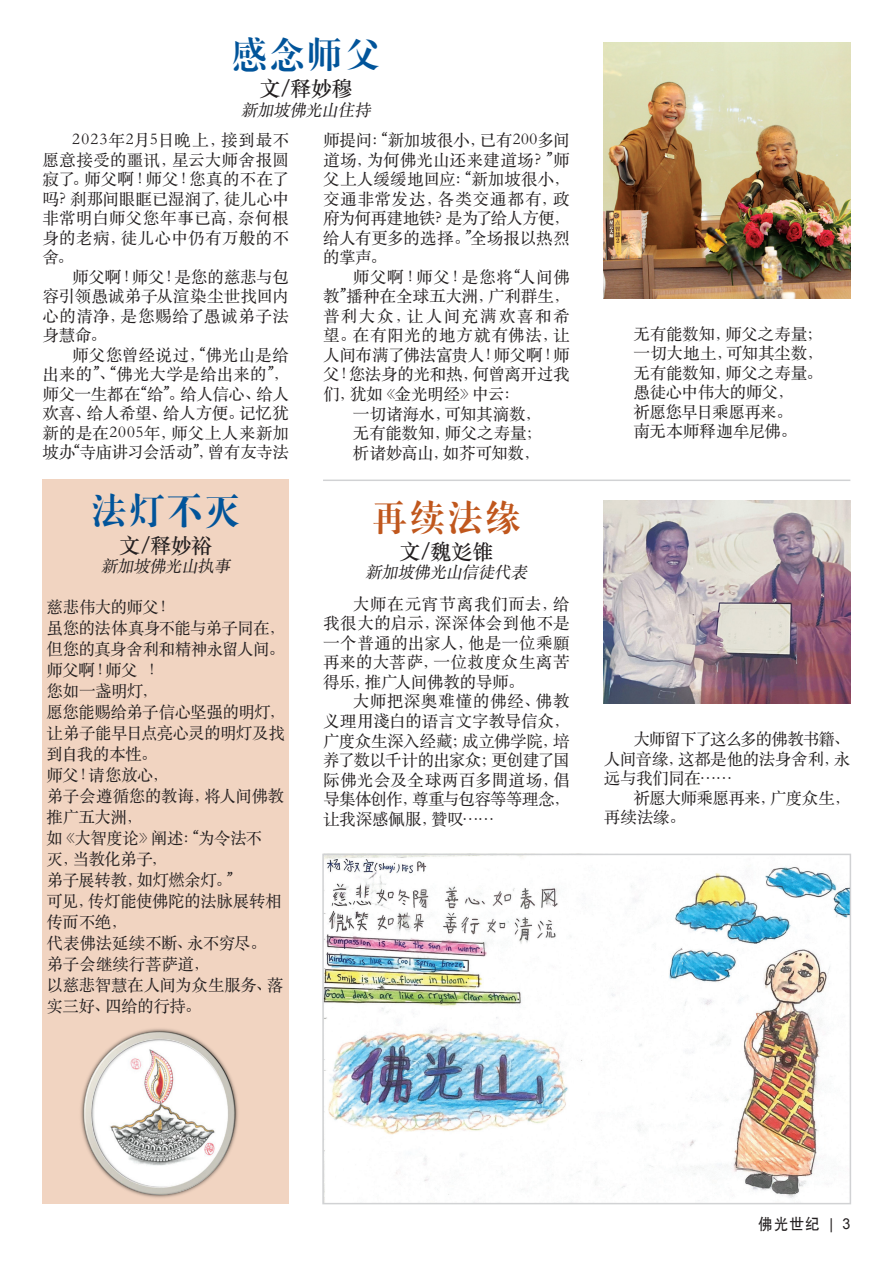
<style>
.page{position:relative;width:893px;height:1265px;background:#fff}
.page>*{position:absolute;margin:0;border:0;box-sizing:border-box;transform-origin:0 0}
.t1{font:36px "JQ Biao Song JT";letter-spacing:.11em;color:#01549a;scale:.95 1}
.t2{font:36px "JQ Biao Song JT";color:#c0571d;scale:.95 1}
.t3{font:21px "ST Songti SC Bold";letter-spacing:-.02em;color:#231f20}
.t4{font:16.5px/19.5px "ST Songti SC Regular";letter-spacing:-.01em;color:#231f20;text-align:justify}
.t5{font:16.5px "ST Songti SC Regular";letter-spacing:.045em;color:#231f20}
.t6{font:italic 16.5px "ST Songti SC Regular";color:#231f20}
.t7{font:16.5px/19.5px "ST Songti SC Regular";letter-spacing:-.03em;color:#231f20}
.t8{font:16.5px "ST Songti SC Regular";letter-spacing:.1em;color:#231f20}
.t9{font:15px "SIL Hei Med Jian";color:#231f20;scale:.95 1}
.s1{font-family:"Arial"}
</style>
<div class="page">
<div style="left:42px;top:479px;width:247px;height:724px;background:#f1d4c1"></div>
<img style="left:604px;top:43px;width:246px;height:255px">
<img style="left:604px;top:500px;width:247px;height:203px">
<img style="left:325px;top:856px;width:523px;height:342px">
<img style="left:74px;top:1028px;width:170px;height:176px">
<hr style="left:323px;top:479px;width:527px;height:2px;background:#d1d2d4">
<div style="left:322px;top:853px;width:529px;height:351px;border:2px solid #d1d2d4"></div>
<h1 class="t1" style="left:232px;top:36px;width:157px">感念师父</h1>
<p class="t3" style="left:259px;top:75px;width:95px">文/释妙穆</p>
<p class="t6" style="left:241px;top:99px;width:136px">新加坡佛光山住持</p>
<p class="t4" style="left:42px;top:130px;width:248px;text-indent:30px">2023年2月5日晚上，接到最不愿意接受的噩讯，星云大师舍报圆寂了。师父啊！师父！您真的不在了吗？刹那间眼眶已湿润了，徒儿心中非常明白师父您年事已高，奈何根身的老病，徒儿心中仍有万般的不舍。</p>
<p class="t4" style="left:42px;top:266px;width:248px;text-indent:30px">师父啊！师父！是您的慈悲与包容引领愚诚弟子从渲染尘世找回内心的清净，是您赐给了愚诚弟子法身慧命。</p>
<p class="t4" style="left:42px;top:344px;width:248px;text-indent:30px">师父您曾经说过，“佛光山是给出来的”、“佛光大学是给出来的”，师父一生都在“给”。给人信心、给人欢喜、给人希望、给人方便。记忆犹新的是在2005年，师父上人来新加坡办“寺庙讲习会活动”，曾有友寺法</p>
<h1 class="t1" style="left:92px;top:493px;width:157px">法灯不灭</h1>
<p class="t3" style="left:119px;top:532px;width:94px">文/释妙裕</p>
<p class="t6" style="left:101px;top:556px;width:136px">新加坡佛光山执事</p>
<p class="t4" style="left:47px;top:595px;width:240px;line-height:21px;text-align:left">慈悲伟大的师父！<br>虽您的法体真身不能与弟子同在，但您的真身舍利和精神永留人间。师父啊！师父 ！<br>您如一盏明灯，<br>愿您能赐给弟子信心坚强的明灯，让弟子能早日点亮心灵的明灯及找到自我的本性。<br>师父！请您放心，<br>弟子会遵循您的教诲，将人间佛教推广五大洲，<br>如《大智度论》阐述：“为令法不<br>灭，当教化弟子，<br>弟子展转教，如灯燃余灯。”<br>可见，传灯能使佛陀的法脉展转相传而不绝，<br>代表佛法延续不断、永不穷尽。弟子会继续行菩萨道，<br>以慈悲智慧在人间为众生服务、落实三好、四给的行持。</p>
<p class="t4" style="left:323px;top:130px;width:248px">师提问：“新加坡很小，已有200多间道场，为何佛光山还来建道场？”师父上人缓缓地回应：“新加坡很小，交通非常发达，各类交通都有，政府为何再建地铁？是为了给人方便，给人有更多的选择。”全场报以热烈的掌声。</p>
<p class="t5" style="left:353px;top:266px;width:218px">师父啊！师父！是您将“人间佛</p>
<p class="t4" style="left:323px;top:286px;width:248px">教”播种在全球五大洲，广利群生，</p>
<p class="t8" style="left:323px;top:305px;width:248px">普利大众，让人间充满欢喜和希</p>
<p class="t5" style="left:323px;top:325px;width:248px">望。在有阳光的地方就有佛法，让</p>
<p class="t4" style="left:323px;top:344px;width:248px">人间布满了佛法富贵人！师父啊！师</p>
<p class="t4" style="left:323px;top:364px;width:248px">父！您法身的光和热，何曾离开过我</p>
<p class="t4" style="left:323px;top:383px;width:198px">们，犹如《金光明经》中云：</p>
<p class="t4" style="left:353px;top:403px;width:190px">一切诸海水，可知其滴数，</p>
<p class="t4" style="left:353px;top:422px;width:191px">无有能数知，师父之寿量；</p>
<p class="t4" style="left:353px;top:442px;width:188px">析诸妙高山，如芥可知数，</p>
<h1 class="t2" style="left:372px;top:499px;width:157px">再续法缘</h1>
<p class="t3" style="left:399px;top:538px;width:95px">文/魏彣锥</p>
<p class="t6" style="left:365px;top:562px;width:168px">新加坡佛光山信徒代表</p>
<p class="t4" style="left:323px;top:593px;width:248px;text-indent:30px">大师在元宵节离我们而去，给我很大的启示，深深体会到他不是一个普通的出家人，他是一位乘願再来的大菩萨，一位救度众生离苦得乐，推广人间佛教的导师。</p>
<p class="t4" style="left:323px;top:691px;width:248px;text-indent:30px">大师把深奥难懂的佛经、佛教义理用淺白的语言文字教导信众，广度众生深入经藏；成立佛学院，培养了数以千计的出家众；更创建了国际佛光会及全球两百多間道场，倡导集体创作，尊重与包容等等理念，让我深感佩服，贊叹……</p>
<p class="t4" style="left:633px;top:323px;width:191px;text-align:left">无有能数知，师父之寿量；一切大地土，可知其尘数，无有能数知，师父之寿量。愚徒心中伟大的师父，<br>祈愿您早日乘愿再来。<br>南无本师释迦牟尼佛。</p>
<p class="t4" style="left:604px;top:729px;width:248px;text-indent:30px">大师留下了这么多的佛教书籍、人间音缘，这都是他的法身舍利，永远与我们同在……</p>
<p class="t7" style="left:604px;top:787px;width:248px;text-indent:30px">祈愿大师乘愿再来，广度众生，再续法缘。</p>
<p class="t9" style="left:758px;top:1213px;width:99px">佛光世纪 <span class="s1">| 3</span></p>
</div>
